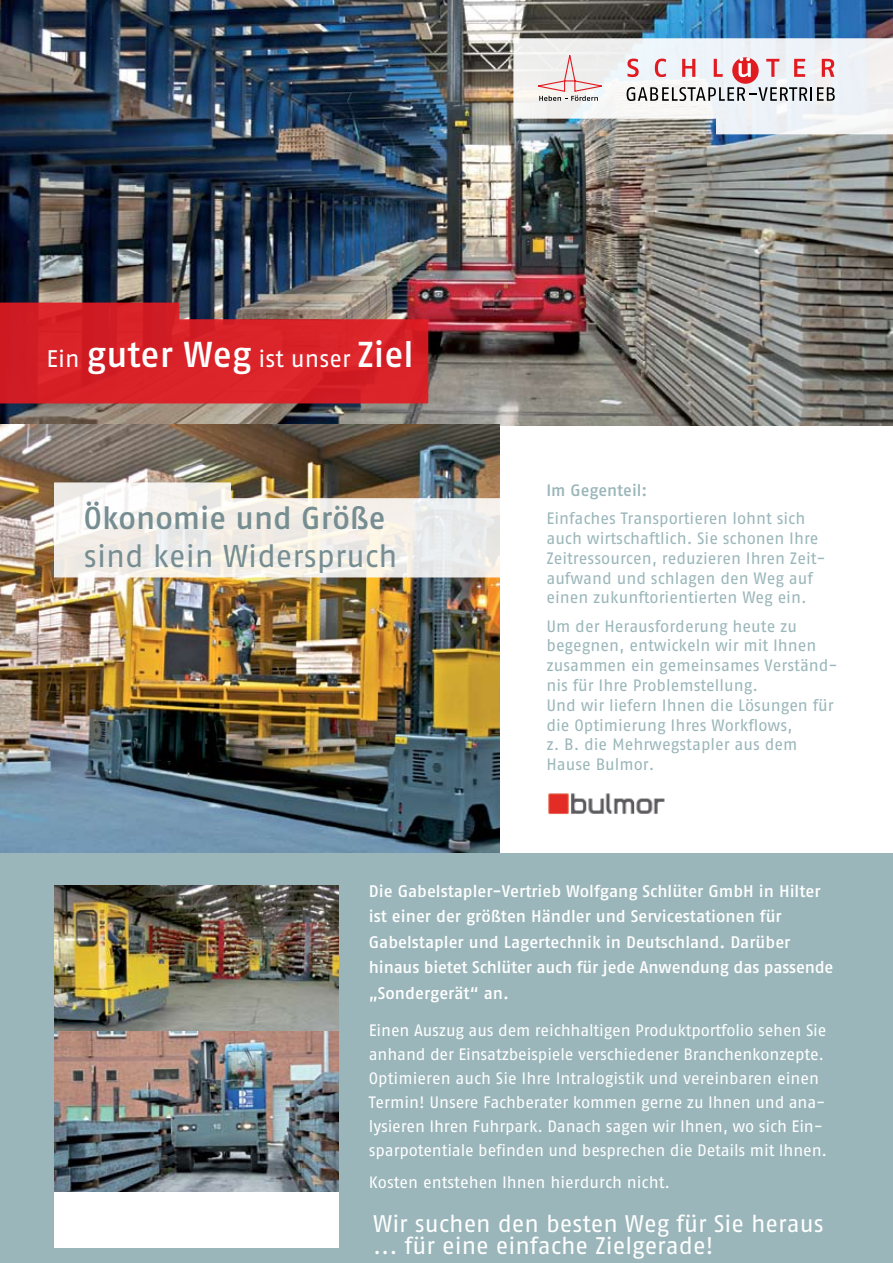
<style>
.page{position:relative;width:893px;height:1263px;background:#fff}
.page>*{position:absolute;margin:0;border:0;box-sizing:border-box;transform-origin:0 0}
.t1{font:36px "Fago No Med Lf";color:#fff}
.t2{font:31.5px "Fago No Regular CE";color:#768d91}
.t3{font:31.5px "Fago No Med Lf";color:#768d91}
.t4{font:24px/22px "Fago No Regular CE";color:#fff}
.t5{font:16.8px/25.5px "Fago No Med Lf";color:#fff}
.t6{font:16.5px/19.8px "Fago No Regular CE";color:#9ab6ba}
.t7{font:16.5px/24px "Fago No Regular CE";letter-spacing:-.01em;color:#fff}
.t8{font:16.5px "Fago No Med Lf";color:#9ab6ba}
.s1{font-family:"Fago No Regular CE Tf";font-size:24px}
</style>
<div class="page">
<img style="left:0;top:0;width:893px;height:425px">
<svg style="left:513px;top:38px;width:380px;height:96px"></svg>
<svg style="left:0;top:303px;width:428px;height:100px;background:#ce282d"></svg>
<img style="left:0;top:424px;width:500px;height:430px">
<div style="left:0;top:854px;width:893px;height:409px;background:#9ab6ba"></div>
<div style="left:54px;top:926px;width:285px;height:321px;background:#fff"></div>
<svg style="left:54px;top:482px;width:446px;height:95px"></svg>
<img style="left:548px;top:793px;width:117px;height:22px">
<img style="left:54px;top:885px;width:285px;height:307px">
<h1 class="t1" style="left:47px;top:333px;width:369px"><span class="s1">Ein</span> guter Weg <span class="s1">ist unser</span> Ziel</h1>
<h2 class="t3" style="left:84px;top:500px;width:303px">Ökonomie und Größe</h2>
<h2 class="t2" style="left:84px;top:537px;width:315px">sind kein Widerspruch</h2>
<p class="t8" style="left:546px;top:481px;width:102px">Im Gegenteil:</p>
<p class="t6" style="left:546px;top:508px;width:281px">Einfaches Transportieren lohnt sich auch wirtschaftlich. Sie schonen Ihre Zeitressourcen, reduzieren Ihren Zeit&shy;aufwand und schlagen den Weg auf einen zukunftorientierten Weg ein.</p>
<p class="t6" style="left:546px;top:616px;width:293px">Um der Herausforderung heute zu begegnen, entwickeln wir mit Ihnen zusammen ein gemeinsames Verständ&shy;nis für Ihre Problemstellung.<br>Und wir liefern Ihnen die Lösungen für die Optimierung Ihres Workflows,<br>z. B. die Mehrwegstapler aus dem<br>Hause Bulmor.</p>
<p class="t5" style="left:369px;top:878px;width:466px">Die Gabelstapler-Vertrieb Wolfgang Schlüter GmbH in Hilter ist einer der größten Händler und Servicestationen für Gabelstapler und Lagertechnik in Deutschland. Darüber hinaus bietet Schlüter auch für jede Anwendung das passende „Sondergerät“ an.</p>
<p class="t7" style="left:369px;top:1017px;width:460px">Einen Auszug aus dem reichhaltigen Produktportfolio sehen Sie anhand der Einsatzbeispiele verschiedener Branchenkonzepte.<br>Optimieren auch Sie Ihre Intralogistik und vereinbaren einen Termin! Unsere Fachberater kommen gerne zu Ihnen und ana&shy;lysieren Ihren Fuhrpark. Danach sagen wir Ihnen, wo sich Ein&shy;sparpotentiale befinden und besprechen die Details mit Ihnen.</p>
<p class="t7" style="left:369px;top:1170px;width:303px">Kosten entstehen Ihnen hierdurch nicht.</p>
<h3 class="t4" style="left:373px;top:1212px;width:452px">Wir suchen den besten Weg für Sie heraus ... für eine einfache Zielgerade!</h3>
</div>
